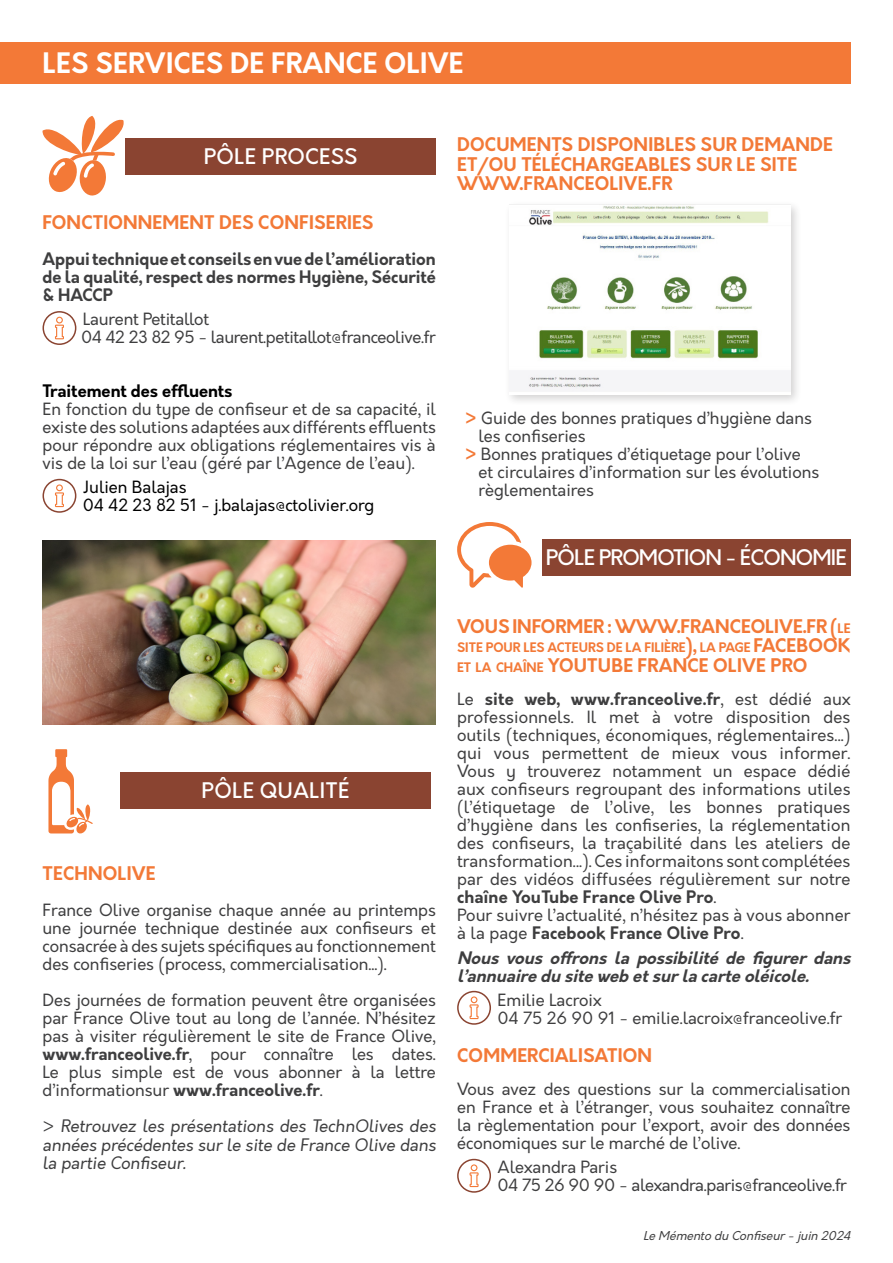
<style>
.page{position:relative;width:893px;height:1263px;background:#fff}
.page>*{position:absolute;margin:0;border:0;box-sizing:border-box;transform-origin:0 0}
.t1{font:700 27px "Orkney";letter-spacing:.01em;color:#fff}
.t2{font:500 21px "Orkney";letter-spacing:.01em;color:#fff}
.t3{font:500 21px "Orkney";letter-spacing:-.04em;color:#fff}
.t4{font:700 18px "Orkney";letter-spacing:.01em;color:#f37937}
.t5{font:16.5px/18px "Orkney";color:#3e3e3f;text-align:justify}
.t6{font:italic 16.5px/18px "Orkney";color:#3e3e3f;text-align:justify}
.t7{font:700 16.5px/18px "Orkney";color:#3e3e3f;text-align:justify}
.t8{font:16.5px "Orkney";letter-spacing:-.02em;color:#3e3e3f}
.t9{font:italic 700 16.5px/18px "Orkney";color:#3e3e3f}
.t10{font:16.5px "Orkney";color:#000}
.t11{font:700 16.5px "Orkney";color:#000}
.t12{font:700 12.6px "Orkney";color:#f37937}
.t13{font:italic 12px "Orkney";color:#3e3e3f}
.s1{font-weight:700}
.s2{font-style:normal}
.s3{font-weight:700;color:#fff}
.s4{font-weight:700;color:#f37937}
.s5{font-style:inherit}
.s6{font-size:12.6px}
.s7{font-size:18px}
</style>
<div class="page">
<div style="left:0;top:43px;width:850px;height:41px;background:#f37937"></div>
<div style="left:125px;top:138px;width:311px;height:37px;background:#8a4431"></div>
<svg style="left:42px;top:116px;width:82px;height:80px"></svg>
<div style="left:542px;top:539px;width:308px;height:37px;background:#8a4431"></div>
<svg style="left:457px;top:522px;width:74px;height:66px"></svg>
<div style="left:43px;top:311px;width:33px;height:34px;border:2px solid #8a4431;border-radius:50%"></div>
<svg style="left:55px;top:317px;width:9px;height:22px"></svg>
<div style="left:457px;top:991px;width:34px;height:34px;border:2px solid #8a4431;border-radius:50%"></div>
<svg style="left:470px;top:996px;width:9px;height:23px"></svg>
<div style="left:504px;top:200px;width:298px;height:206px;background:#231f20;opacity:.2"></div>
<img style="left:509px;top:205px;width:281px;height:190px">
<div style="left:120px;top:772px;width:311px;height:37px;background:#8a4431"></div>
<svg style="left:48px;top:749px;width:45px;height:85px"></svg>
<div style="left:457px;top:1159px;width:34px;height:34px;border:2px solid #8a4431;border-radius:50%"></div>
<svg style="left:470px;top:1164px;width:9px;height:23px"></svg>
<img style="left:43px;top:540px;width:393px;height:185px">
<div style="left:43px;top:479px;width:33px;height:34px;border:2px solid #8a4431;border-radius:50%"></div>
<svg style="left:55px;top:484px;width:9px;height:23px"></svg>
<p class="t1" style="left:43px;top:46px;width:422px">LES SERVICES DE FRANCE OLIVE</p>
<p class="t2" style="left:204px;top:143px;width:155px">PÔLE PROCESS</p>
<p class="t4" style="left:43px;top:211px;width:332px">FONCTIONNEMENT DES CONFISERIES</p>
<p class="t7" style="left:43px;top:251px;width:395px">Appui technique et conseils en vue de l’amélioration de la qualité, respect des normes Hygiène, Sécurité &amp; HACCP</p>
<p class="t5" style="left:83px;top:311px;width:128px">Laurent Petitallot</p>
<p class="t8" style="left:81px;top:327px;width:356px">04 42 23 82 95 - laurent.petitallot@franceolive.fr</p>
<p class="t11" style="left:43px;top:380px;width:191px">Traitement des effluents</p>
<p class="t5" style="left:43px;top:401px;width:395px">En fonction du type de confiseur et de sa capacité, il existe des solutions adaptées aux différents effluents pour répondre aux obligations réglementaires vis à vis de la loi sur l’eau (géré par l’Agence de l’eau).</p>
<p class="t10" style="left:83px;top:477px;width:105px">Julien Balajas</p>
<p class="t10" style="left:83px;top:495px;width:293px">04 42 23 82 51 - j.balajas@ctolivier.org</p>
<p class="t2" style="left:202px;top:777px;width:149px">PÔLE QUALITÉ</p>
<p class="t4" style="left:43px;top:862px;width:114px">TECHNOLIVE</p>
<p class="t5" style="left:43px;top:902px;width:395px">France Olive organise chaque année au printemps une journée technique destinée aux confiseurs et consacrée à des sujets spécifiques au fonctionnement des confiseries (process, commercialisation...).</p>
<p class="t5" style="left:43px;top:992px;width:395px">Des journées de formation peuvent être organisées par France Olive tout au long de l’année. N’hésitez pas à visiter régulièrement le site de France Olive, <span class="s1">www.franceolive.fr</span>, pour connaître les dates.<br>Le plus simple est de vous abonner à la lettre d’informationsur <span class="s1">www.franceolive.fr</span>.</p>
<p class="t6" style="left:43px;top:1118px;width:395px"><span class="s2">&gt;</span> Retrouvez les présentations des TechnOlives des années précédentes sur le site de France Olive dans la partie Confiseur.</p>
<p class="t4" style="left:457px;top:133px;width:377px">DOCUMENTS DISPONIBLES SUR DEMANDE</p>
<p class="t4" style="left:457px;top:152px;width:342px">ET/OU TÉLÉCHARGEABLES SUR LE SITE</p>
<p class="t4" style="left:457px;top:172px;width:217px">WWW.FRANCEOLIVE.FR</p>
<p class="t5" style="left:457px;top:410px;width:356px"><span class="s3">-</span><span class="s4">&gt;</span> Guide des bonnes pratiques d’hygiène dans</p>
<p class="t5" style="left:457px;top:428px;width:345px;text-indent:21px">les confiseries<br><span class="s3">-</span><span class="s4">&gt;</span> Bonnes pratiques d’étiquetage pour l’olive</p>
<p class="t5" style="left:479px;top:464px;width:342px">et circulaires d’information sur les évolutions</p>
<p class="t5" style="left:479px;top:482px;width:117px">règlementaires</p>
<p class="t3" style="left:546px;top:544px;width:302px">PÔLE PROMOTION - ÉCONOMIE</p>
<p class="t4" style="left:457px;top:614px;width:395px">VOUS INFORMER : WWW.FRANCEOLIVE.FR <span class="s5">(</span><span class="s6">LE</span></p>
<p class="t12" style="left:457px;top:639px;width:395px">SITE POUR LES ACTEURS DE LA FILIÈRE<span class="s7">)</span><span class="s7">,</span> LA PAGE <span class="s7">FACEBOOK</span></p>
<p class="t4" style="left:457px;top:653px;width:352px"><span class="s6">ET LA CHAÎNE</span> YOUTUBE FRANCE OLIVE PRO</p>
<p class="t5" style="left:457px;top:690px;width:395px">Le <span class="s1">site web, www.franceolive.fr</span>, est dédié aux professionnels. Il met à votre disposition des outils (techniques, économiques, réglementaires...) qui vous permettent de mieux vous informer.<br>Vous y trouverez notamment un espace dédié aux confiseurs regroupant des informations utiles (l’étiquetage de l’olive, les bonnes pratiques d’hygiène dans les confiseries, la réglementation des confiseurs, la traçabilité dans les ateliers de transformation...). Ces informaitons sont complétées par des vidéos diffusées régulièrement sur notre <span class="s1">chaîne YouTube France Olive Pro</span>.</p>
<p class="t5" style="left:457px;top:906px;width:395px">Pour suivre l’actualité, n’hésitez pas à vous abonner à la page <span class="s1">Facebook France Olive Pro</span>.</p>
<p class="t9" style="left:457px;top:950px;width:400px">Nous vous offrons la possibilité de figurer dans l’annuairedu siteweb etsurlacarteoléicole.</p>
<p class="t5" style="left:498px;top:992px;width:346px">Emilie Lacroix<br>04 75 26 90 91 - emilie.lacroix@franceolive.fr</p>
<p class="t4" style="left:457px;top:1043px;width:196px">COMMERCIALISATION</p>
<p class="t5" style="left:457px;top:1080px;width:395px">Vous avez des questions sur la commercialisation en France et à l’étranger, vous souhaitez connaître la règlementation pour l’export, avoir des données économiques sur le marché de l’olive.</p>
<p class="t5" style="left:498px;top:1158px;width:121px">Alexandra Paris</p>
<p class="t8" style="left:498px;top:1174px;width:351px">04 75 26 90 90 - alexandra.paris@franceolive.fr</p>
<p class="t13" style="left:643px;top:1228px;width:212px">LeMémentodu Confiseur-juin 2024</p>
</div>
